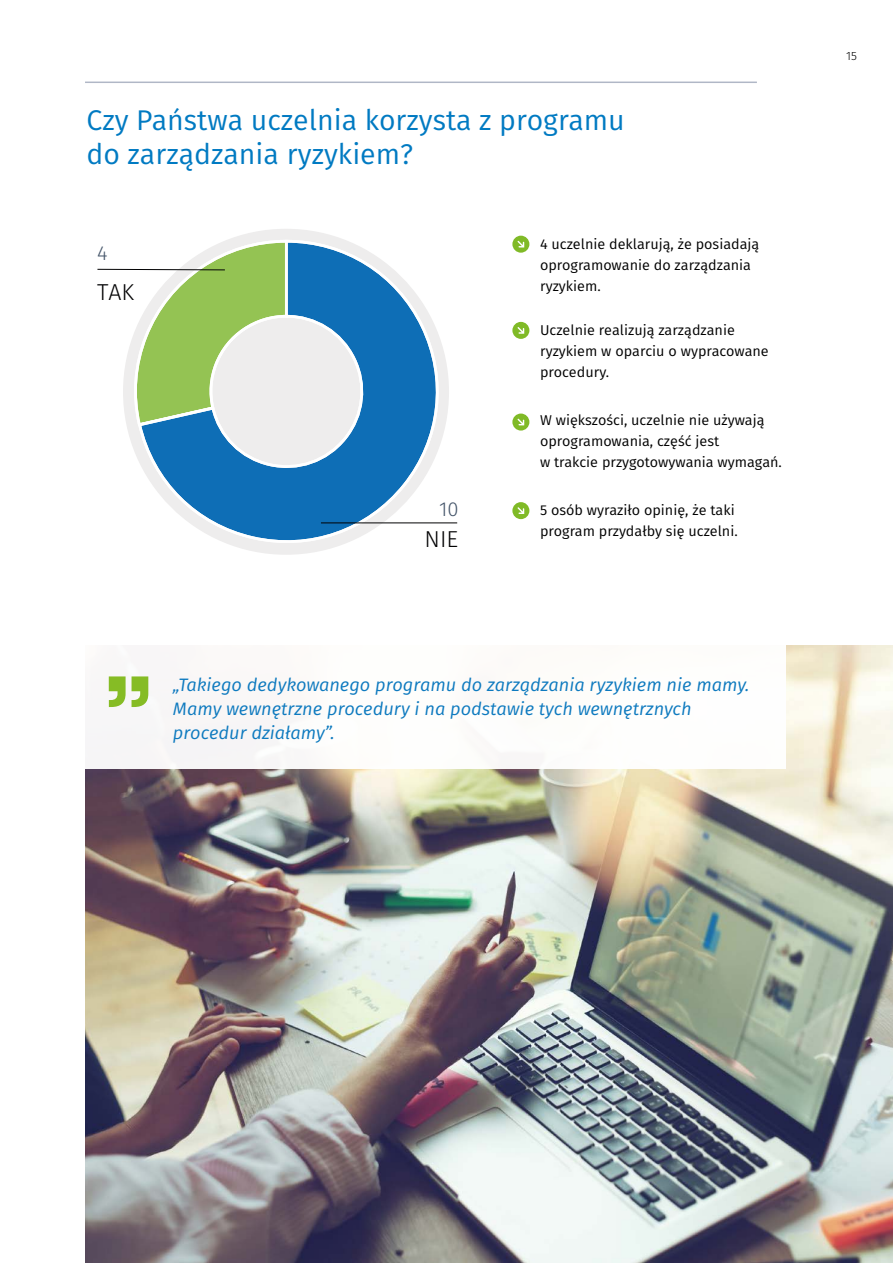
<style>
.page{position:relative;width:893px;height:1263px;background:#fff}
.page>*{position:absolute;margin:0;border:0;box-sizing:border-box;transform-origin:0 0}
.t1{font:28.5px/34.2px "Fira Sans";color:#007ac2}
.t2{font:300 23.1px "Fira Sans";color:#020203}
.t3{font:300 20.1px "Fira Sans";color:#45556a}
.t4{font:italic 18px/24px "Fira Sans";color:#0e7abf}
.t5{font:14.25px/21px "Fira Sans";color:#000}
.t6{font:300 12px "Fira Sans";color:#000}
</style>
<div class="page">
<hr style="left:85px;top:82px;width:672px;height:1px;background:#b0b7c6">
<img style="left:85px;top:645px;width:808px;height:618px">
<div style="left:72px;top:618px;width:714px;height:150px;background:#fff"></div>
<svg style="left:136px;top:238px;width:311px;height:316px"></svg>
<hr style="left:321px;top:522px;width:136px;height:1px;background:#020203">
<svg style="left:97px;top:238px;width:192px;height:190px"></svg>
<svg style="left:109px;top:676px;width:39px;height:31px"></svg>
<svg style="left:512px;top:236px;width:17px;height:17px"></svg>
<svg style="left:517px;top:241px;width:7px;height:6px"></svg>
<div style="left:512px;top:322px;width:17px;height:17px;background:#80ba27;border-radius:50%"></div>
<svg style="left:517px;top:327px;width:7px;height:7px"></svg>
<div style="left:512px;top:414px;width:17px;height:17px;background:#80ba27;border-radius:50%"></div>
<svg style="left:517px;top:419px;width:7px;height:6px"></svg>
<div style="left:512px;top:502px;width:17px;height:17px;background:#80ba27;border-radius:50%"></div>
<svg style="left:517px;top:507px;width:7px;height:7px"></svg>
<h1 class="t1" style="left:86px;top:102px;width:540px">Czy Państwa uczelnia korzysta z programu do zarządzania ryzykiem?</h1>
<h3 class="t3" style="left:97px;top:238px;width:12px">4</h3>
<h2 class="t2" style="left:97px;top:275px;width:38px">TAK</h2>
<h3 class="t3" style="left:439px;top:495px;width:21px">10</h3>
<h2 class="t2" style="left:424px;top:523px;width:35px">NIE</h2>
<p class="t5" style="left:540px;top:233px;width:221px">4 uczelnie deklarują, że posiadają oprogramowanie do zarządzania ryzykiem.</p>
<p class="t5" style="left:540px;top:319px;width:230px">Uczelnie realizują zarządzanie ryzykiem w oparciu o wypracowane procedury.</p>
<p class="t5" style="left:540px;top:409px;width:243px">W większości, uczelnie nie używają oprogramowania, część jest<br>w trakcie przygotowywania wymagań.</p>
<p class="t5" style="left:540px;top:500px;width:199px">5 osób wyraziło opinię, że taki program przydałby się uczelni.</p>
<p class="t4" style="left:173px;top:672px;width:578px">„Takiego dedykowanego programu do zarządzania ryzykiem nie mamy.<br>Mamy wewnętrzne procedury i na podstawie tych wewnętrznych procedur działamy”.</p>
<p class="t6" style="left:846px;top:47px;width:12px">15</p>
</div>
